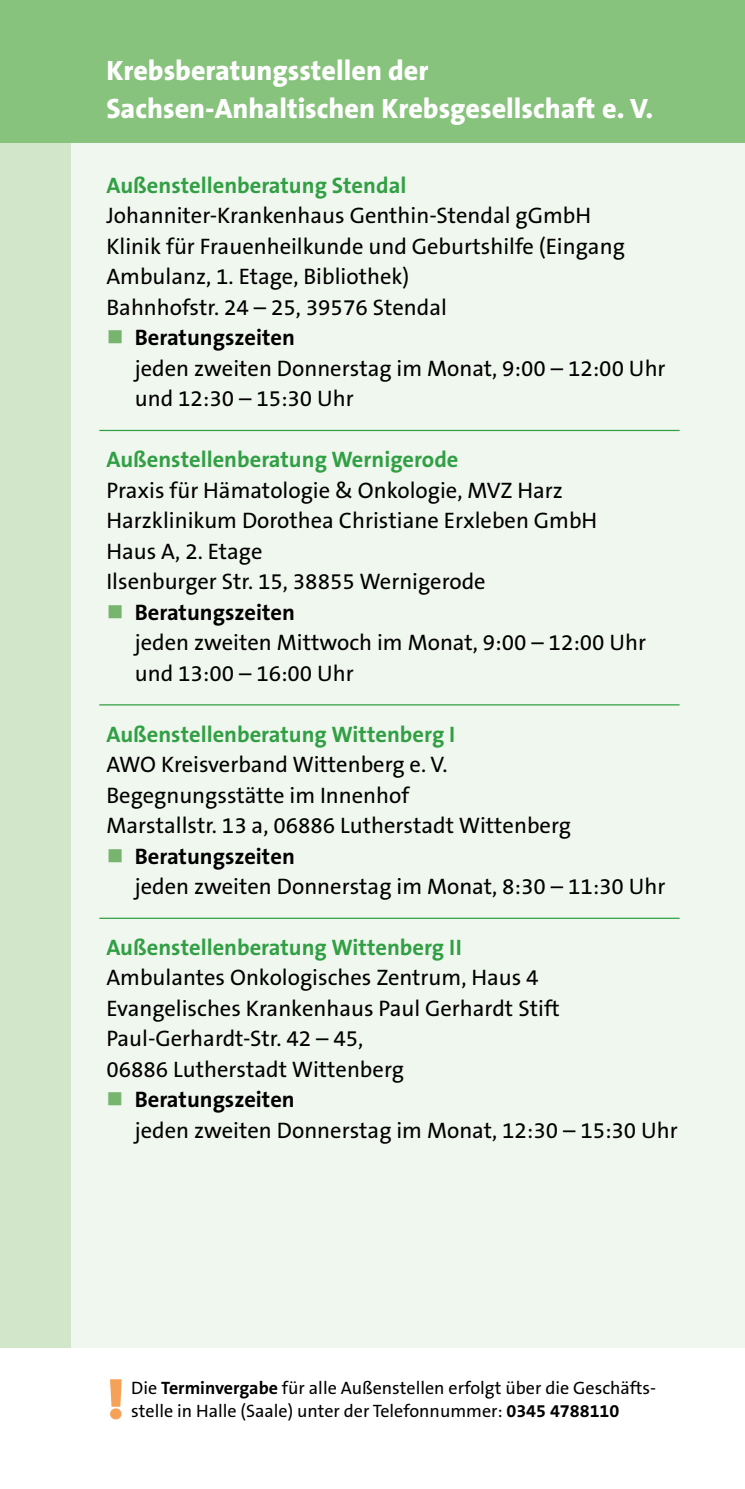
<style>
.page{position:relative;width:745px;height:1489px;background:#fff}
.page>*{position:absolute;margin:0;border:0;box-sizing:border-box;transform-origin:0 0}
.t1{font:900 55px "The Sans B9";color:#f5a158}
.t2{font:800 28px/38.2px "The Sans B8";color:#fff}
.t3{font:22.5px/30.5px "The Sans B5 Plain";color:#000}
.t4{font:700 22.5px "The Sans B7";color:#319f44}
.t5{font:700 22.5px "The Sans B7";color:#000}
.t6{font:18px "The Sans B5 Plain";color:#000}
.s1{font-family:"The Sans B7";font-weight:700}
</style>
<div class="page">
<div style="left:0;top:0;width:744px;height:1346px;background:#f0f7ee"></div>
<div style="left:0;top:0;width:71px;height:1346px;background:#d2e6ca"></div>
<div style="left:0;top:0;width:744px;height:142px;background:#88c37d"></div>
<hr style="left:99px;top:430px;width:580px;height:1px;background:#319f44">
<hr style="left:99px;top:704px;width:580px;height:1px;background:#319f44">
<hr style="left:99px;top:917px;width:580px;height:1px;background:#319f44">
<p class="t2" style="left:106px;top:52px;width:548px">Krebsberatungsstellen der<br>Sachsen-Anhaltischen Krebsgesellschaft e. V.</p>
<p class="t4" style="left:106px;top:173px;width:301px">Außenstellenberatung Stendal</p>
<p class="t3" style="left:106px;top:201px;width:519px">Johanniter-Krankenhaus Genthin-Stendal gGmbH Klinik für Frauenheilkunde und Geburtshilfe (Eingang Ambulanz, 1. Etage, Bibliothek)<br>Bahnhofstr. 24 – 25, 39576 Stendal</p>
<p class="t5" style="left:135px;top:325px;width:161px">Beratungszeiten</p>
<p class="t3" style="left:135px;top:353px;width:532px">jeden zweiten Donnerstag im Monat, 9:00 – 12:00 Uhr und 12:30 – 15:30 Uhr</p>
<p class="t4" style="left:106px;top:447px;width:353px">Außenstellenberatung Wernigerode</p>
<p class="t3" style="left:106px;top:475px;width:492px">Praxis für Hämatologie &amp; Onkologie, MVZ Harz Harzklinikum Dorothea Christiane Erxleben GmbH Haus A, 2. Etage<br>Ilsenburger Str. 15, 38855 Wernigerode</p>
<p class="t5" style="left:135px;top:600px;width:161px">Beratungszeiten</p>
<p class="t3" style="left:135px;top:628px;width:512px">jeden zweiten Mittwoch im Monat, 9:00 – 12:00 Uhr und 13:00 – 16:00 Uhr</p>
<p class="t4" style="left:106px;top:721px;width:350px">Außenstellenberatung Wittenberg I</p>
<p class="t3" style="left:106px;top:749px;width:466px">AWO Kreisverband Wittenberg e. V.<br>Begegnungsstätte im Innenhof<br>Marstallstr. 13 a, 06886 Lutherstadt Wittenberg</p>
<p class="t5" style="left:135px;top:843px;width:161px">Beratungszeiten</p>
<p class="t3" style="left:135px;top:871px;width:532px">jeden zweiten Donnerstag im Monat, 8:30 – 11:30 Uhr</p>
<p class="t4" style="left:106px;top:935px;width:356px">Außenstellenberatung Wittenberg II</p>
<p class="t3" style="left:106px;top:963px;width:454px">Ambulantes Onkologisches Zentrum, Haus 4<br>Evangelisches Krankenhaus Paul Gerhardt Stift Paul-Gerhardt-Str. 42 – 45,<br>06886 Lutherstadt Wittenberg</p>
<p class="t5" style="left:135px;top:1087px;width:161px">Beratungszeiten</p>
<p class="t3" style="left:135px;top:1115px;width:544px">jeden zweiten Donnerstag im Monat, 12:30 – 15:30 Uhr</p>
<h1 class="t1" style="left:106px;top:1370px;width:19px">!</h1>
<p class="t6" style="left:131px;top:1377px;width:526px">Die <span class="s1">Terminvergabe</span> für alle Außenstellen erfolgt über die Geschäfts-</p>
<p class="t6" style="left:131px;top:1400px;width:489px">stelle in Halle (Saale) unter der Telefonnummer: <span class="s1">0345 4788110</span></p>
</div>
